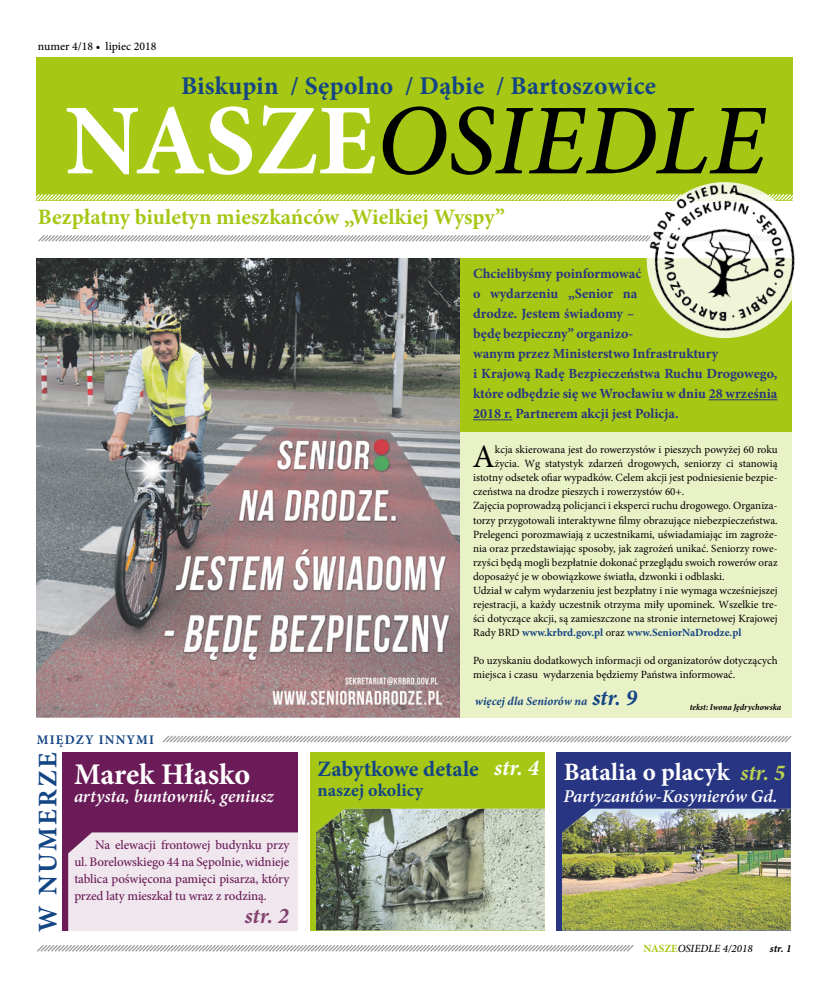
<style>
.page{position:relative;width:820px;height:993px;background:#fff}
.page>*{position:absolute;margin:0;border:0;box-sizing:border-box;transform-origin:0 0}
.t1{font:italic 500 100.5px "Minion Pro";color:#000}
.t2{font:32.5px "Minion Pro";color:#000}
.t3{font:700 30px "Minion Pro";letter-spacing:-.005em;color:#fff}
.t4{font:700 26.9px "Minion Pro";letter-spacing:.085em;color:#144584}
.t5{font:700 25.5px "Minion Pro";letter-spacing:.01em;color:#144584}
.t6{font:700 25px "Minion Pro";color:#fff}
.t7{font:italic 700 22.8px "Minion Pro";color:#fff}
.t8{font:italic 700 22.4px "Minion Pro";color:#83426f}
.t9{font:700 22px "Minion Pro";color:#a6c714}
.t10{font:700 22px "Minion Pro";color:#144584}
.t11{font:italic 600 18px "Minion Pro";letter-spacing:-.01em;color:#fff}
.t12{font:700 18px "Minion Pro";color:#144584}
.t13{font:700 14px/20px "Minion Pro";color:#283583}
.t14{font:700 13.2px "Minion Pro";letter-spacing:.085em;color:#144584}
.t15{font:500 13px/17px "Minion Pro";letter-spacing:-.01em;color:#6b1c58;text-align:justify}
.t16{font:italic 700 12px "Minion Pro";color:#144584}
.t17{font:500 11.7px "Minion Pro";color:#000}
.t18{font:11px/14px "Minion Pro";color:#000}
.t19{font:700 11px "Minion Pro";color:#144584}
.t20{font:italic 500 11px "Minion Pro";color:#000}
.t21{font:italic 700 11px "Minion Pro";color:#000}
.t22{font:italic 700 condensed 9px "Minion Pro";letter-spacing:-.005em;color:#000}
.s1{font-weight:700;font-style:normal;color:#fff}
.s2{font-weight:400;color:#000}
.s3{font-size:22.8px}
.s4{font-style:italic;font-size:22.8px;color:#bbd151}
.s5{font-weight:700;font-style:normal;color:#a6c714}
</style>
<div class="page">
<div style="left:37px;top:258px;width:754px;height:173px;background:#a6c714"></div>
<div style="left:37px;top:431px;width:754px;height:286px;background:#e9f1c6"></div>
<img style="left:37px;top:344px;width:422px;height:373px">
<svg style="left:162px;top:735px;width:630px;height:8px"></svg>
<svg style="left:37px;top:945px;width:597px;height:7px"></svg>
<div style="left:62px;top:751px;width:235px;height:179px;background:#6b1c58"></div>
<div style="left:68px;top:832px;width:230px;height:99px;background:#efe7ed"></div>
<div style="left:37px;top:57px;width:755px;height:143px;background:#a6c714"></div>
<svg style="left:36px;top:176px;width:598px;height:168px"></svg>
<img style="left:634px;top:169px;width:161px;height:177px">
<div style="left:310px;top:751px;width:234px;height:179px;background:#a6c714"></div>
<img style="left:316px;top:808px;width:228px;height:122px">
<div style="left:556px;top:751px;width:234px;height:179px;background:#283583"></div>
<img style="left:562px;top:808px;width:228px;height:122px">
<hr style="left:708px;top:399px;width:69px;height:1px;background:#283583">
<hr style="left:473px;top:419px;width:39px;height:1px;background:#283583">
<p class="t17" style="left:38px;top:39px;width:120px">numer 4/18 • lipiec 2018</p>
<h3 class="t5" style="left:181px;top:68px;width:476px">Biskupin / Sępolno / Dąbie / Bartoszowice</h3>
<h1 class="t1" style="left:65px;top:72px;width:701px"><span class="s1">NASZE</span>OSIEDLE</h1>
<h3 class="t9" style="left:38px;top:202px;width:468px">Bezpłatny biuletyn mieszkańców „Wielkiej Wyspy”</h3>
<p class="t13" style="left:473px;top:263px;width:306px">Chcielibyśmy poinformować<br>o wydarzeniu „Senior na<br>drodze. Jestem świadomy –<br>będę bezpieczny” organizo-<br>wanym przez Ministerstwo Infrastruktury<br>i Krajową Radę Bezpieczeństwa Ruchu Drogowego, które odbędzie się we Wrocławiu w dniu 28 września 2018 r. Partnerem akcji jest Policja.</p>
<p class="t14" style="left:37px;top:730px;width:119px">MIĘDZY INNYMI</p>
<h3 class="t4" style="left:29px;top:931px;width:180px;rotate:-90deg">W NUMERZE</h3>
<h3 class="t3" style="left:74px;top:752px;width:178px">Marek Hłasko</h3>
<h3 class="t11" style="left:74px;top:783px;width:201px">artysta, buntownik, geniusz</h3>
<p class="t15" style="left:74px;top:835px;width:216px;text-indent:21px">Na elewacji frontowej budynku przy ul. Borelowskiego 44 na Sępolnie, widnieje tablica poświęcona pamięci pisarza, który przed laty mieszkał tu wraz z rodziną.</p>
<h3 class="t8" style="left:245px;top:899px;width:46px">str. 2</h3>
<h2 class="t2" style="left:472px;top:435px;width:24px">A</h2>
<p class="t18" style="left:495px;top:443px;width:284px">kcja skierowana jest do rowerzystów i pieszych powyżej 60 roku</p>
<p class="t18" style="left:495px;top:457px;width:284px">życia. Wg statystyk zdarzeń drogowych, seniorzy ci stanowią</p>
<p class="t18" style="left:473px;top:471px;width:306px">istotny odsetek ofiar wypadków. Celem akcji jest podniesienie bezpie-</p>
<p class="t18" style="left:473px;top:485px;width:213px">czeństwa na drodze pieszych i rowerzystów 60+.</p>
<p class="t18" style="left:473px;top:499px;width:306px">Zajęcia poprowadzą policjanci i eksperci ruchu drogowego. Organiza-</p>
<p class="t18" style="left:473px;top:513px;width:306px">torzy przygotowali interaktywne filmy obrazujące niebezpieczeństwa.</p>
<p class="t18" style="left:473px;top:527px;width:306px">Prelegenci porozmawiają z uczestnikami, uświadamiając im zagroże-</p>
<p class="t18" style="left:473px;top:541px;width:306px">nia oraz przedstawiając sposoby, jak zagrożeń unikać. Seniorzy rowe-</p>
<p class="t18" style="left:473px;top:555px;width:306px">rzyści będą mogli bezpłatnie dokonać przeglądu swoich rowerów oraz</p>
<p class="t18" style="left:473px;top:569px;width:253px">doposażyć je w obowiązkowe światła, dzwonki i odblaski.</p>
<p class="t18" style="left:473px;top:583px;width:306px">Udział w całym wydarzeniu jest bezpłatny i nie wymaga wcześniejszej</p>
<p class="t18" style="left:473px;top:597px;width:306px">rejestracji, a każdy uczestnik otrzyma miły upominek. Wszelkie tre-</p>
<p class="t18" style="left:473px;top:611px;width:306px">ści dotyczące akcji, są zamieszczone na stronie internetowej Krajowej</p>
<p class="t19" style="left:473px;top:624px;width:270px"><span class="s2">Rady BRD</span> www.krbrd.gov.pl <span class="s2">oraz</span> www.SeniorNaDrodze.pl</p>
<p class="t18" style="left:473px;top:653px;width:306px">Po uzyskaniu dodatkowych informacji od organizatorów dotyczących miejsca i czasu wydarzenia będziemy Państwa informować.</p>
<p class="t22" style="left:689px;top:700px;width:93px">tekst: Iwona Jędrychowska</p>
<p class="t16" style="left:474px;top:692px;width:164px">więcej dla Seniorów na <span class="s3">str. 9</span></p>
<h3 class="t10" style="left:317px;top:753px;width:163px">Zabytkowe detale</h3>
<h3 class="t12" style="left:317px;top:777px;width:107px">naszej okolicy</h3>
<h3 class="t7" style="left:494px;top:751px;width:46px">str. 4</h3>
<h3 class="t6" style="left:563px;top:754px;width:223px">Batalia o placyk <span class="s4">str. 5</span></h3>
<h3 class="t11" style="left:563px;top:783px;width:215px">Partyzantów-Kosynierów Gd.</h3>
<p class="t20" style="left:643px;top:940px;width:111px"><span class="s5">NASZE</span>OSIEDLE 4/2018</p>
<p class="t21" style="left:769px;top:940px;width:23px">str. 1</p>
</div>
